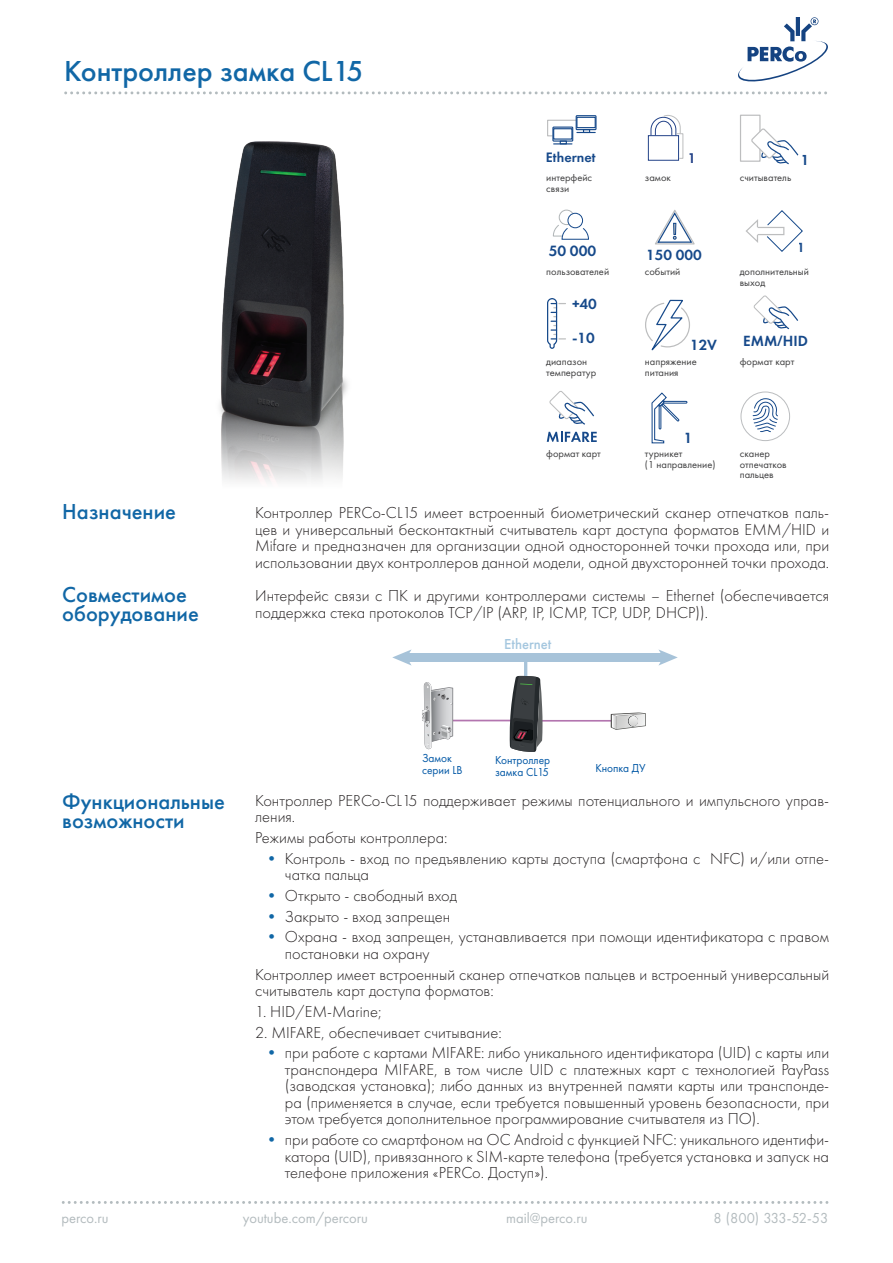
<style>
.page{position:relative;width:893px;height:1263px;background:#fff}
.page>*{position:absolute;margin:0;border:0;box-sizing:border-box;transform-origin:0 0}
.ТОЗ_Заголовок_раздел{font:500 30px "Futura New";color:#1167a6}
.t1{font:23.1px "Myriad Pro";color:#bdbebf}
.СБ_Общ_свед_заголовк{font:500 22.5px/19.5px "Futura New";color:#1167a6}
.Основной_текст_Futur{font:300 16.5px/16.5px "Futura New";color:#231f20}
.t2{font:15.45px "Futura New Demi";color:#16498a}
.t3{font:15.3px "Futura New Demi";color:#16498a}
.t4{font:15.15px "Futura New Demi";color:#16498a}
.t5{font:15px "Futura New";color:#b3bbbe}
.t6{font:15px "Futura New";letter-spacing:-.025em;color:#b3bbbe}
.Ethernet{font:500 15px "Futura New";color:#a5c7df}
.t7{font:14.7px "Futura New Demi";color:#244388}
.t8{font:14.25px "Futura New Demi";color:#16498a}
.t9{font:13.8px "Futura New Demi";color:#16498a}
.Подпись_на_схеме{font:12px "Futura New";color:#0157a5;scale:.95 1}
.иконки{font:10.5px/10.5px "Futura New";color:#3e3e3f}
.s1{font-family:"Open Sans";font-weight:600;font-size:14.55px}
.s2{font-weight:400;color:#1167a6}
</style>
<div class="page">
<svg style="left:66px;top:91px;width:754px;height:3px"></svg>
<svg style="left:63px;top:1201px;width:758px;height:3px"></svg>
<svg style="left:738px;top:18px;width:90px;height:64px"></svg>
<hr style="left:525px;top:720px;width:105px;height:2px;background:#b375af">
<svg style="left:611px;top:712px;width:35px;height:18px"></svg>
<hr style="left:524px;top:657px;width:3px;height:39px;background:#a7c3d9">
<hr style="left:441px;top:720px;width:77px;height:1px;background:#b375af">
<svg style="left:392px;top:649px;width:20px;height:16px"></svg>
<svg style="left:658px;top:649px;width:20px;height:16px"></svg>
<div style="left:406px;top:653px;width:258px;height:9px;background:#a7c3d9"></div>
<svg style="left:422px;top:682px;width:31px;height:67px"></svg>
<svg style="left:510px;top:676px;width:33px;height:76px;background:#4c4e51"></svg>
<img style="left:219px;top:141px;width:129px;height:341px">
<div style="left:576px;top:115px;width:20px;height:15px;border:1px solid #16498a"></div>
<svg style="left:547px;top:119px;width:48px;height:25px"></svg>
<div style="left:576px;top:117px;width:20px;height:11px;border:1px solid #16498a"></div>
<svg style="left:746px;top:210px;width:57px;height:42px"></svg>
<svg style="left:552px;top:209px;width:37px;height:31px"></svg>
<div style="left:567px;top:213px;width:16px;height:15px;border:1px solid #16498a;border-radius:50%"></div>
<svg style="left:655px;top:210px;width:40px;height:35px"></svg>
<svg style="left:740px;top:115px;width:59px;height:50px"></svg>
<div style="left:648px;top:135px;width:31px;height:26px;border:1px solid #244388"></div>
<svg style="left:650px;top:115px;width:34px;height:44px"></svg>
<svg style="left:753px;top:295px;width:46px;height:35px"></svg>
<svg style="left:547px;top:298px;width:18px;height:51px"></svg>
<svg style="left:645px;top:299px;width:45px;height:51px"></svg>
<svg style="left:549px;top:391px;width:45px;height:34px"></svg>
<svg style="left:547px;top:432px;width:50px;height:10px"></svg>
<svg style="left:651px;top:392px;width:37px;height:51px"></svg>
<svg style="left:752px;top:398px;width:26px;height:35px"></svg>
<div style="left:740px;top:391px;width:50px;height:50px;border:1px solid #bbbdbf;border-radius:50%"></div>
<p class="ТОЗ_Заголовок_раздел" style="left:64px;top:53px;width:301px">Контроллер замка CL15</p>
<p class="t8" style="left:546px;top:149px;width:51px">Ethernet</p>
<p class="t7" style="left:688px;top:149px;width:10px">1</p>
<p class="t4" style="left:801px;top:150px;width:10px">1</p>
<p class="иконки" style="left:546px;top:173px;width:47px">интерфейс связи</p>
<p class="иконки" style="left:645px;top:173px;width:27px">замок</p>
<p class="иконки" style="left:740px;top:173px;width:53px">считыватель</p>
<p class="t1" style="left:672px;top:217px;width:7px">!</p>
<p class="t2" style="left:549px;top:242px;width:49px">50 000</p>
<p class="t3" style="left:646px;top:246px;width:57px">150 000</p>
<p class="t9" style="left:798px;top:238px;width:9px">1</p>
<p class="иконки" style="left:546px;top:266px;width:64px">пользователей</p>
<p class="иконки" style="left:645px;top:266px;width:37px">событий</p>
<p class="иконки" style="left:740px;top:266px;width:71px">дополнительный выход</p>
<p class="t3" style="left:572px;top:294px;width:26px">+40</p>
<p class="t3" style="left:572px;top:328px;width:24px">-10</p>
<p class="иконки" style="left:546px;top:356px;width:42px">диапазон</p>
<p class="иконки" style="left:546px;top:367px;width:51px">температур</p>
<p class="иконки" style="left:546px;top:448px;width:56px">формат карт</p>
<p class="t3" style="left:743px;top:332px;width:66px">EMM<span class="s1">/</span>HID</p>
<p class="t3" style="left:690px;top:335px;width:29px">12V</p>
<p class="иконки" style="left:645px;top:356px;width:53px">напряжение</p>
<p class="иконки" style="left:740px;top:356px;width:56px">формат карт</p>
<p class="иконки" style="left:645px;top:367px;width:35px">питания</p>
<p class="t3" style="left:684px;top:428px;width:10px">1</p>
<p class="иконки" style="left:645px;top:448px;width:39px">турникет</p>
<p class="иконки" style="left:645px;top:459px;width:72px">(1 направление)</p>
<p class="иконки" style="left:740px;top:448px;width:32px">сканер</p>
<p class="иконки" style="left:740px;top:459px;width:48px">отпечатков</p>
<p class="иконки" style="left:740px;top:469px;width:35px">пальцев</p>
<p class="СБ_Общ_свед_заголовк" style="left:62px;top:502px;width:115px">Назначение</p>
<p class="СБ_Общ_свед_заголовк" style="left:62px;top:584px;width:126px">Совместимое</p>
<p class="СБ_Общ_свед_заголовк" style="left:62px;top:604px;width:138px">оборудование</p>
<p class="Основной_текст_Futur" style="left:255px;top:504px;width:576px;text-align:justify">Контроллер PERCo-CL15 имеет встроенный биометрический сканер отпечатков паль&shy;цев и универсальный бесконтактный считыватель карт доступа форматов EMM/HID и Mifare и предназначен для организации одной односторонней точки прохода или, при использовании двух контроллеров данной модели, одной двухсторонней точки прохода.</p>
<p class="Основной_текст_Futur" style="left:255px;top:587px;width:576px">Интерфейс связи с ПК и другими контроллерами системы – Ethernet (обеспечивается поддержка стека протоколов TCP/IP (ARP, IP, ICMP, TCP, UDP, DHCP)).</p>
<p class="Ethernet" style="left:504px;top:635px;width:49px">Ethernet</p>
<p class="СБ_Общ_свед_заголовк" style="left:62px;top:791px;width:164px">Функциональные возможности</p>
<p class="Подпись_на_схеме" style="left:422px;top:751px;width:33px">Замок</p>
<p class="Подпись_на_схеме" style="left:422px;top:763px;width:44px">серии LB</p>
<p class="Подпись_на_схеме" style="left:495px;top:753px;width:59px">Контроллер</p>
<p class="Подпись_на_схеме" style="left:495px;top:765px;width:58px">замка CL15</p>
<p class="Подпись_на_схеме" style="left:596px;top:761px;width:54px">Кнопка ДУ</p>
<p class="Основной_текст_Futur" style="left:255px;top:792px;width:576px">Контроллер PERCo-CL15 поддерживает режимы потенциального и импульсного управ&shy;ления.</p>
<p class="Основной_текст_Futur" style="left:255px;top:829px;width:194px">Режимы работы контроллера:</p>
<p class="Основной_текст_Futur" style="left:285px;top:850px;width:546px;text-indent:-21px"><span class="s2">•</span> Контроль - вход по предъявлению карты доступа (смартфона с NFC) и/или отпе&shy;чатка пальца</p>
<p class="Основной_текст_Futur" style="left:264px;top:887px;width:195px"><span class="s2">•</span> Открыто - свободный вход</p>
<p class="Основной_текст_Futur" style="left:264px;top:908px;width:188px"><span class="s2">•</span> Закрыто - вход запрещен</p>
<p class="Основной_текст_Futur" style="left:285px;top:929px;width:546px;text-indent:-21px"><span class="s2">•</span> Охрана - вход запрещен, устанавливается при помощи идентификатора с правом постановки на охрану</p>
<p class="Основной_текст_Futur" style="left:255px;top:966px;width:576px">Контроллер имеет встроенный сканер отпечатков пальцев и встроенный универсальный считыватель карт доступа форматов:</p>
<p class="Основной_текст_Futur" style="left:255px;top:1003px;width:128px">1. HID/EM-Marine;</p>
<p class="Основной_текст_Futur" style="left:255px;top:1024px;width:248px">2. MIFARE, обеспечивает считывание:</p>
<p class="Основной_текст_Futur" style="left:285px;top:1045px;width:546px;text-align:justify;text-indent:-21px"><span class="s2">•</span> при работе с картами MIFARE: либо уникального идентификатора (UID) с карты или транспондера MIFARE, в том числе UID с платежных карт с технологией PayPass (заводская установка); либо данных из внутренней памяти карты или транспонде&shy;ра (применяется в случае, если требуется повышенный уровень безопасности, при этом требуется дополнительное программирование считывателя из ПО).</p>
<p class="Основной_текст_Futur" style="left:285px;top:1131px;width:546px;text-align:justify;text-indent:-21px"><span class="s2">•</span> при работе со смартфоном на ОС Android с функцией NFC: уникального идентифи&shy;катора (UID), привязанного к SIM-карте телефона (требуется установка и запуск на телефоне приложения «PERCo. Доступ»).</p>
<p class="t5" style="left:62px;top:1209px;width:49px">perco.ru</p>
<p class="t5" style="left:243px;top:1209px;width:127px">youtube.com/percoru</p>
<p class="t5" style="left:506px;top:1209px;width:83px">mail@perco.ru</p>
<p class="t6" style="left:713px;top:1209px;width:116px">8 (800) 333-52-53</p>
</div>
